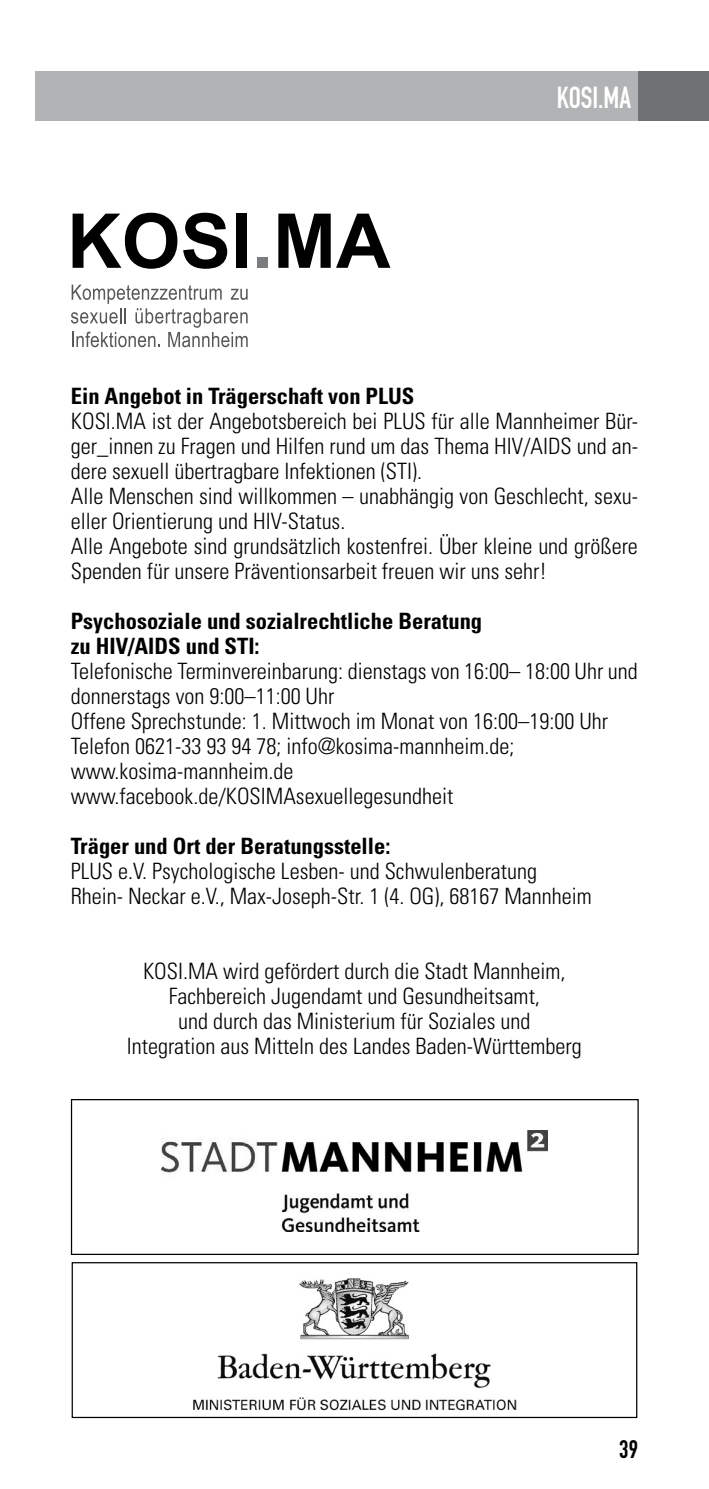
<style>
.page{position:relative;width:709px;height:1489px;background:#fff}
.page>*{position:absolute;margin:0;border:0;box-sizing:border-box;transform-origin:0 0}
.t1{font:30px "DIN Engschrift";color:#fff;scale:.95 1}
.t2{font:25px "DIN Engschrift";color:#000}
.t3{font:300 condensed 22.5px/25px "Univers";color:#000}
.t4{font:700 condensed 22.5px/25px "Univers";color:#000}
</style>
<div class="page">
<div style="left:35px;top:71px;width:674px;height:49px;background:#b1b3b4"></div>
<div style="left:638px;top:71px;width:71px;height:49px;background:#707172"></div>
<img style="left:193px;top:1278px;width:323px;height:133px">
<div style="left:72px;top:1261px;width:565px;height:156px;border:1px solid #000"></div>
<svg style="left:73px;top:213px;width:104px;height:56px"></svg>
<svg style="left:183px;top:213px;width:44px;height:56px"></svg>
<div style="left:236px;top:214px;width:11px;height:54px;background:#000"></div>
<div style="left:257px;top:257px;width:11px;height:11px;background:#7b7c7e"></div>
<svg style="left:278px;top:214px;width:112px;height:54px"></svg>
<svg style="left:71px;top:284px;width:177px;height:63px"></svg>
<img style="left:161px;top:1130px;width:386px;height:101px">
<div style="left:71px;top:1098px;width:567px;height:156px;border:1px solid #000"></div>
<h1 class="t1" style="left:557px;top:79px;width:79px">KOSI.MA</h1>
<p class="t4" style="left:71px;top:383px;width:345px">Ein Angebot in Trägerschaft von PLUS</p>
<p class="t3" style="left:71px;top:409px;width:569px">KOSI.MA ist der Angebotsbereich bei PLUS für alle Mannheimer Bür&shy;ger_innen zu Fragen und Hilfen rund um das Thema HIV/Aids und an&shy;dere sexuell übertragbare Infektionen (STI).<br>Alle Menschen sind willkommen – unabhängig von Geschlecht, sexu&shy;eller Orientierung und HIV-Status.<br>Alle Angebote sind grundsätzlich kostenfrei. Über kleine und größere Spenden für unsere Präventionsarbeit freuen wir uns sehr!</p>
<p class="t4" style="left:71px;top:608px;width:413px">Psychosoziale und sozialrechtliche Beratung zu HIV/Aids und STI:</p>
<p class="t3" style="left:71px;top:659px;width:568px">Telefonische Terminvereinbarung: dienstags von 16:00– 18:00 Uhr und donnerstags von 9:00–11:00 Uhr<br>Offene Sprechstunde: 1. Mittwoch im Monat von 16:00–19:00 Uhr Telefon 0621-33 93 94 78; info@kosima-mannheim.de; www.kosima-mannheim.de www.facebook.de/KOSIMAsexuellegesundheit</p>
<p class="t4" style="left:71px;top:833px;width:321px">Träger und Ort der Beratungsstelle:</p>
<p class="t3" style="left:71px;top:858px;width:522px">PLUS e.V. Psychologische Lesben- und Schwulenberatung<br>Rhein- Neckar e.V., Max-Joseph-Str. 1 (4. OG), 68167 Mannheim</p>
<p class="t3" style="left:127px;top:958px;width:456px;text-align:center">KOSI.MA wird gefördert durch die Stadt Mannheim, Fachbereich Jugendamt und Gesundheitsamt,<br>und durch das Ministerium für Soziales und<br>Integration aus Mitteln des Landes Baden-Württemberg</p>
<p class="t2" style="left:619px;top:1434px;width:21px">39</p>
</div>
